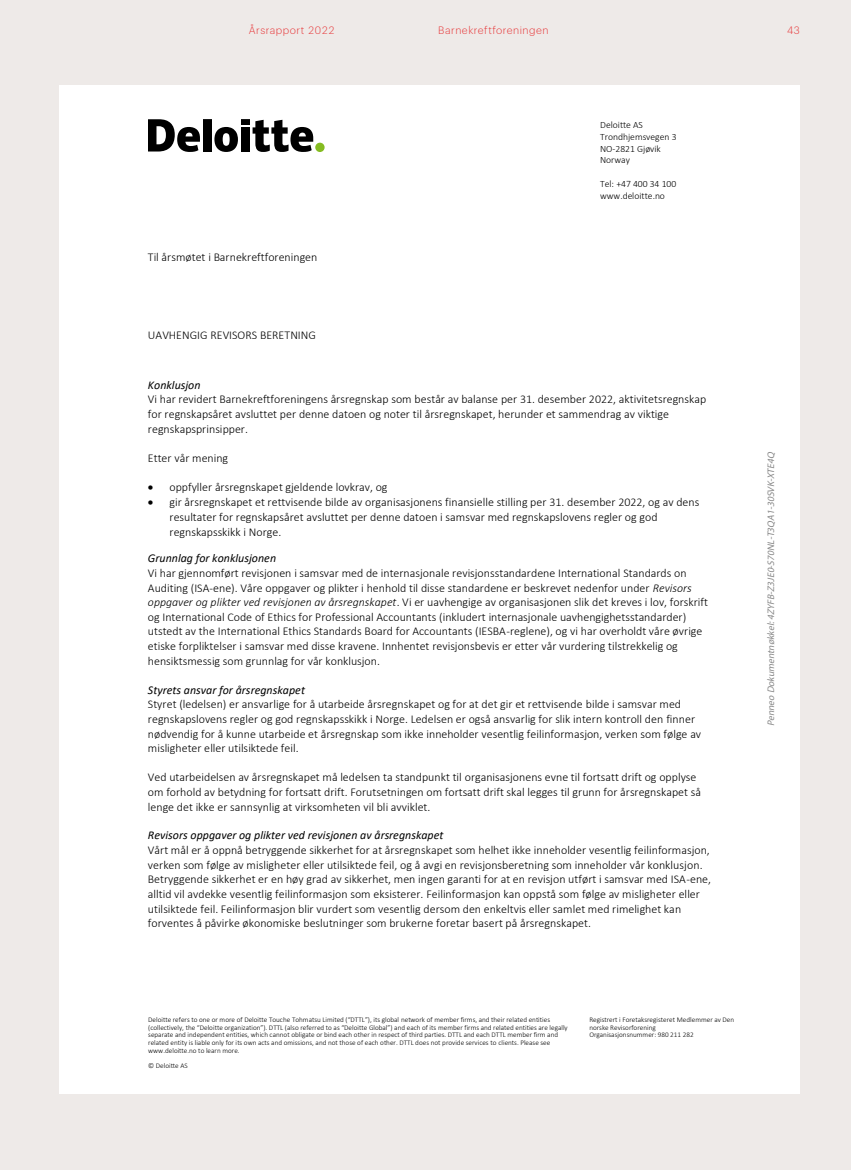
<style>
.page{position:relative;width:851px;height:1170px;background:#fff}
.page>*{position:absolute;margin:0;border:0;box-sizing:border-box;transform-origin:0 0}
.t1{font:300 11.85px/14.5px "Calibri";color:#000}
.t2{font:300 10.5px "Graphik";letter-spacing:.05em;color:#e73638}
.t3{font:300 9.6px/11.7px "Calibri";color:#000}
.t4{font:italic 9.6px "Myriad Pro";color:#888}
.t5{font:300 7.2px/7.8px "Calibri";color:#000}
.s1{font-weight:400;font-style:italic}
.s2{font-style:italic}
</style>
<div class="page">
<div style="left:0;top:0;width:850px;height:1169px;background:#eeeae8"></div>
<div style="left:60px;top:85px;width:739px;height:1008px;background:#fff"></div>
<div style="left:315px;top:143px;width:9px;height:9px;background:#85bc22;border-radius:50%"></div>
<div style="left:203px;top:119px;width:8px;height:32px;background:#000"></div>
<svg style="left:214px;top:127px;width:24px;height:25px"></svg>
<div style="left:241px;top:127px;width:8px;height:24px;background:#000"></div>
<div style="left:241px;top:119px;width:8px;height:5px;background:#000"></div>
<svg style="left:252px;top:120px;width:61px;height:32px"></svg>
<svg style="left:148px;top:119px;width:52px;height:33px"></svg>
<p class="t2" style="left:249px;top:23px;width:87px">Årsrapport 2022</p>
<p class="t2" style="left:438px;top:23px;width:112px">Barnekreftforeningen</p>
<p class="t2" style="left:787px;top:23px;width:14px">43</p>
<p class="t1" style="left:148px;top:249px;width:171px">Til årsmøtet i Barnekreftforeningen</p>
<p class="t1" style="left:148px;top:328px;width:169px">UAVHENGIG REVISORS BERETNING</p>
<p class="t3" style="left:600px;top:119px;width:78px">Deloitte AS<br>Trondhjemsvegen 3<br>NO-2821 Gjøvik<br>Norway</p>
<p class="t3" style="left:600px;top:178px;width:78px">Tel: +47 400 34 100 www.deloitte.no</p>
<p class="t1" style="left:148px;top:377px;width:559px"><span class="s1">Konklusjon<br></span>Vi har revidert Barnekreftforeningens årsregnskap som består av balanse per 31. desember 2022, aktivitetsregnskap for regnskapsåret avsluttet per denne datoen og noter til årsregnskapet, herunder et sammendrag av viktige regnskapsprinsipper.</p>
<p class="t1" style="left:148px;top:450px;width:82px">Etter vår mening</p>
<p class="t1" style="left:148px;top:480px;width:241px">• oppfyller årsregnskapet gjeldende lovkrav, og</p>
<p class="t1" style="left:169px;top:495px;width:531px;text-indent:-22px">• gir årsregnskapet et rettvisende bilde av organisasjonens finansielle stilling per 31. desember 2022, og av dens resultater for regnskapsåret avsluttet per denne datoen i samsvar med regnskapslovens regler og god regnskapsskikk i Norge.</p>
<p class="t1" style="left:148px;top:551px;width:561px"><span class="s1">Grunnlag for konklusjonen<br></span>Vi har gjennomført revisjonen i samsvar med de internasjonale revisjonsstandardene International Standards on Auditing (ISA-ene). Våre oppgaver og plikter i henhold til disse standardene er beskrevet nedenfor under <span class="s2">Revisors oppgaver og plikter ved revisjonen av årsregnskapet</span>. Vi er uavhengige av organisasjonen slik det kreves i lov, forskrift og International Code of Ethics for Professional Accountants (inkludert internasjonale uavhengighetsstandarder) utstedt av the International Ethics Standards Board for Accountants (IESBA-reglene), og vi har overholdt våre øvrige etiske forpliktelser i samsvar med disse kravene. Innhentet revisjonsbevis er etter vår vurdering tilstrekkelig og hensiktsmessig som grunnlag for vår konklusjon.</p>
<p class="t1" style="left:148px;top:682px;width:554px"><span class="s1">Styrets ansvar for årsregnskapet<br></span>Styret (ledelsen) er ansvarlige for å utarbeide årsregnskapet og for at det gir et rettvisende bilde i samsvar med regnskapslovens regler og god regnskapsskikk i Norge. Ledelsen er også ansvarlig for slik intern kontroll den finner nødvendig for å kunne utarbeide et årsregnskap som ikke inneholder vesentlig feilinformasjon, verken som følge av misligheter eller utilsiktede feil.</p>
<p class="t1" style="left:148px;top:769px;width:554px">Ved utarbeidelsen av årsregnskapet må ledelsen ta standpunkt til organisasjonens evne til fortsatt drift og opplyse om forhold av betydning for fortsatt drift. Forutsetningen om fortsatt drift skal legges til grunn for årsregnskapet så lenge det ikke er sannsynlig at virksomheten vil bli avviklet.</p>
<p class="t1" style="left:148px;top:828px;width:564px"><span class="s1">Revisors oppgaver og plikter ved revisjonen av årsregnskapet<br></span>Vårt mål er å oppnå betryggende sikkerhet for at årsregnskapet som helhet ikke inneholder vesentlig feilinformasjon, verken som følge av misligheter eller utilsiktede feil, og å avgi en revisjonsberetning som inneholder vår konklusjon.<br>Betryggende sikkerhet er en høy grad av sikkerhet, men ingen garanti for at en revisjon utført i samsvar med ISA-ene, alltid vil avdekke vesentlig feilinformasjon som eksisterer. Feilinformasjon kan oppstå som følge av misligheter eller utilsiktede feil. Feilinformasjon blir vurdert som vesentlig dersom den enkeltvis eller samlet med rimelighet kan forventes å påvirke økonomiske beslutninger som brukerne foretar basert på årsregnskapet.</p>
<p class="t4" style="left:765px;top:726px;width:277px;rotate:-90deg">Penneo Dokumentnøkkel:4ZYFB-Z3JE0-S70NL-T3QA1-30SVK-XTE4Q</p>
<p class="t5" style="left:148px;top:1015px;width:421px">Deloitte refers to one or more of Deloitte Touche Tohmatsu Limited (“DTTL”), its global network of member firms, and their related entities (collectively, the “Deloitte organization”). DTTL (also referred to as “Deloitte Global”) and each of its member firms and related entities are legally separate and independent entities, which cannot obligate or bind each other in respect of third parties. DTTL and each DTTL member firm and related entity is liable only for its own acts and omissions, and not those of each other. DTTL does not provide services to clients. Please see www.deloitte.no to learn more.</p>
<p class="t5" style="left:148px;top:1061px;width:41px">© Deloitte AS</p>
<p class="t5" style="left:589px;top:1015px;width:146px">Registrert i Foretaksregisteret Medlemmer av Den norske Revisorforening<br>Organisasjonsnummer: 980 211 282</p>
</div>
